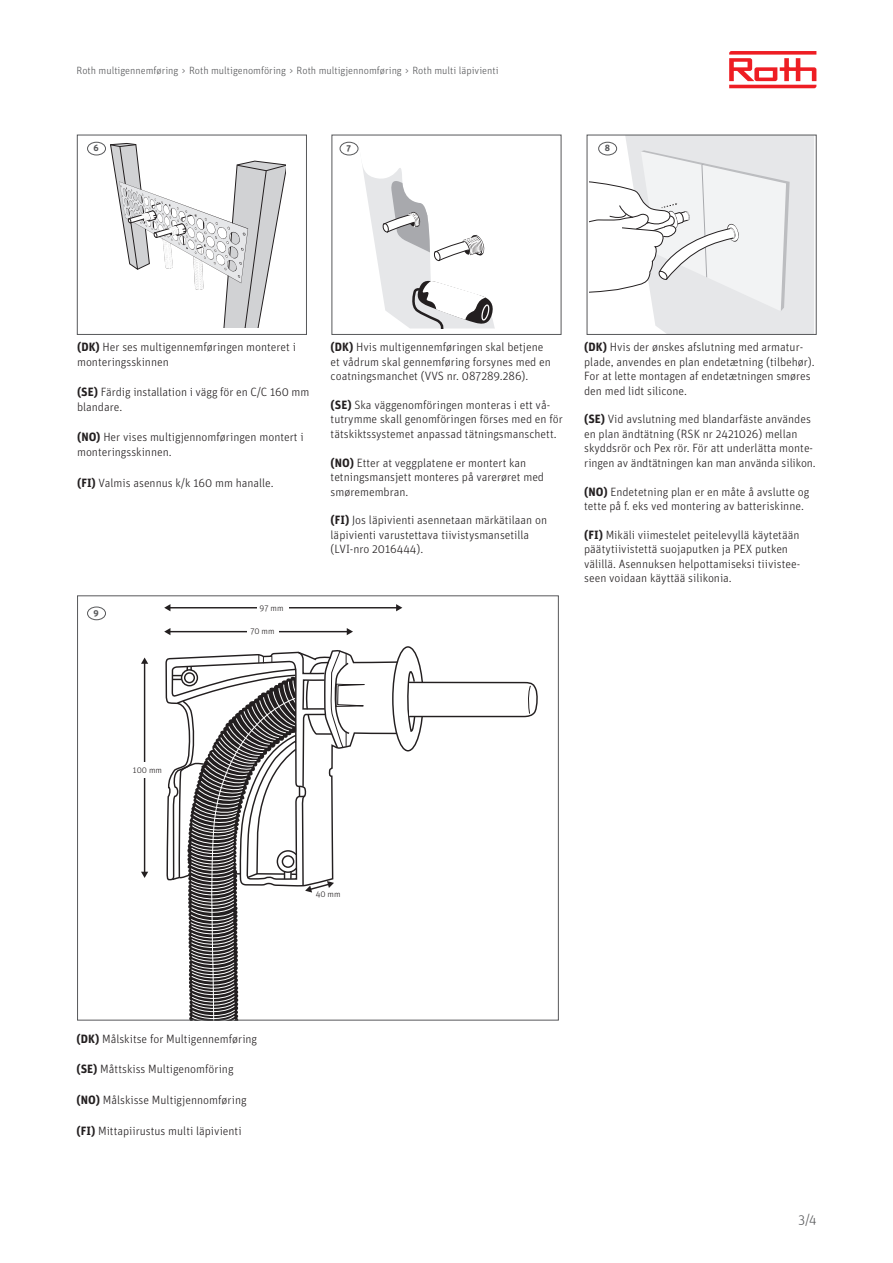
<style>
.page{position:relative;width:893px;height:1263px;background:#fff}
.page>*{position:absolute;margin:0;border:0;box-sizing:border-box;transform-origin:0 0}
.t1{font:300 13.5px "Unit OT";color:#57585a}
.t2{font:300 12px/14.4px "Unit OT";color:#231f20}
.t3{font:300 10.5px "Unit OT";color:#57585a}
.t4{font:700 9px "Unit OT";color:#57585a}
.t5{font:300 8.7px "Unit OT";color:#231f20}
.s1{font-weight:700}
</style>
<div class="page">
<svg style="left:110px;top:143px;width:175px;height:185px"></svg>
<div style="left:77px;top:135px;width:230px;height:200px;border:1px solid #57585a"></div>
<svg style="left:165px;top:655px;width:234px;height:226px"></svg>
<svg style="left:407px;top:663px;width:131px;height:69px"></svg>
<hr style="left:144px;top:663px;width:1px;height:210px;background:#231f20">
<svg style="left:141px;top:657px;width:7px;height:7px"></svg>
<svg style="left:141px;top:872px;width:7px;height:6px"></svg>
<hr style="left:169px;top:631px;width:179px;height:1px;background:#231f20">
<svg style="left:164px;top:628px;width:6px;height:7px"></svg>
<svg style="left:347px;top:628px;width:6px;height:7px"></svg>
<hr style="left:169px;top:607px;width:228px;height:1px;background:#231f20">
<svg style="left:164px;top:604px;width:6px;height:7px"></svg>
<svg style="left:396px;top:604px;width:6px;height:7px"></svg>
<div style="left:257px;top:600px;width:31px;height:15px;background:#fff"></div>
<div style="left:247px;top:623px;width:31px;height:15px;background:#fff"></div>
<div style="left:133px;top:762px;width:31px;height:15px;background:#fff"></div>
<svg style="left:171px;top:650px;width:227px;height:368px"></svg>
<svg style="left:357px;top:145px;width:138px;height:183px"></svg>
<svg style="left:589px;top:137px;width:225px;height:196px"></svg>
<svg style="left:729px;top:51px;width:87px;height:37px"></svg>
<div style="left:87px;top:142px;width:19px;height:13px;border:1px solid #57585a;border-radius:50%"></div>
<div style="left:87px;top:607px;width:19px;height:13px;border:1px solid #57585a;border-radius:50%"></div>
<div style="left:340px;top:142px;width:18px;height:13px;border:1px solid #57585a;border-radius:50%"></div>
<div style="left:599px;top:142px;width:18px;height:13px;background:#fff;border-radius:50%"></div>
<div style="left:598px;top:142px;width:19px;height:13px;border:1px solid #57585a;border-radius:50%"></div>
<p class="t3" style="left:77px;top:64px;width:424px">Roth multigennemføring &gt; Roth multigenomföring &gt; Roth multigjennomføring &gt; Roth multi läpivienti</p>
<p class="t4" style="left:94px;top:142px;width:7px">6</p>
<p class="t4" style="left:346px;top:142px;width:6px">7</p>
<p class="t4" style="left:605px;top:142px;width:7px">8</p>
<p class="t2" style="left:77px;top:340px;width:220px"><span class="s1">(DK)</span> Her ses multigennemføringen monteret i monteringsskinnen</p>
<p class="t2" style="left:77px;top:385px;width:234px"><span class="s1">(SE)</span> Färdig installation i vägg för en C/C 160 mm blandare.</p>
<p class="t2" style="left:77px;top:430px;width:228px"><span class="s1">(NO)</span> Her vises multigjennomføringen montert i monteringsskinnen.</p>
<p class="t2" style="left:77px;top:475px;width:198px"><span class="s1">(FI)</span> Valmis asennus k/k 160 mm hanalle.</p>
<p class="t4" style="left:94px;top:607px;width:7px">9</p>
<p class="t5" style="left:260px;top:603px;width:25px">97 mm</p>
<p class="t5" style="left:250px;top:626px;width:26px">70 mm</p>
<p class="t2" style="left:331px;top:340px;width:222px"><span class="s1">(DK)</span> Hvis multigennemføringen skal betjene et vådrum skal gennemføring forsynes med en coatningsmanchet (VVS nr. 087289.286).</p>
<p class="t2" style="left:331px;top:398px;width:234px"><span class="s1">(SE)</span> Ska väggenomföringen monteras i ett vå&shy;tutrymme skall genomföringen förses med en för tätskiktssystemet anpassad tätningsmanschett.</p>
<p class="t2" style="left:331px;top:455px;width:215px"><span class="s1">(NO)</span> Etter at veggplatene er montert kan tetningsmansjett monteres på varerøret med smøremembran.</p>
<p class="t2" style="left:331px;top:513px;width:218px"><span class="s1">(FI)</span> Jos läpivienti asennetaan märkätilaan on läpivienti varustettava tiivistysmansetilla (LVI-nro 2016444).</p>
<p class="t2" style="left:584px;top:340px;width:232px"><span class="s1">(DK)</span> Hvis der ønskes afslutning med armatur&shy;plade, anvendes en plan endetætning (tilbehør).<br>For at lette montagen af endetætningen smøres den med lidt silicone.</p>
<p class="t2" style="left:584px;top:412px;width:230px"><span class="s1">(SE)</span> Vid avslutning med blandarfäste användes en plan ändtätning (RSK nr 2421026) mellan skyddsrör och Pex rör. För att underlätta monte-</p>
<p class="t2" style="left:584px;top:455px;width:233px">ringen av ändtätningen kan man använda silikon.</p>
<p class="t2" style="left:584px;top:484px;width:227px"><span class="s1">(NO)</span> Endetetning plan er en måte å avslutte og tette på f. eks ved montering av batteriskinne.</p>
<p class="t2" style="left:584px;top:527px;width:218px"><span class="s1">(FI)</span> Mikäli viimestelet peitelevyllä käytetään päätytiivistettä suojaputken ja PEX putken välillä. Asennuksen helpottamiseksi tiivistee&shy;seen voidaan käyttää silikonia.</p>
<p class="t5" style="left:133px;top:765px;width:31px">100 mm</p>
<p class="t2" style="left:77px;top:1031px;width:182px"><span class="s1">(DK)</span> Målskitse for Multigennemføring</p>
<p class="t2" style="left:77px;top:1062px;width:159px"><span class="s1">(SE)</span> Måttskiss Multigenomföring</p>
<p class="t2" style="left:77px;top:1093px;width:172px"><span class="s1">(NO)</span> Målskisse Multigjennomføring</p>
<p class="t2" style="left:77px;top:1123px;width:167px"><span class="s1">(FI)</span> Mittapiirustus multi läpivienti</p>
<p class="t5" style="left:316px;top:889px;width:26px">40 mm</p>
<p class="t1" style="left:798px;top:1211px;width:20px">3/4</p>
</div>
